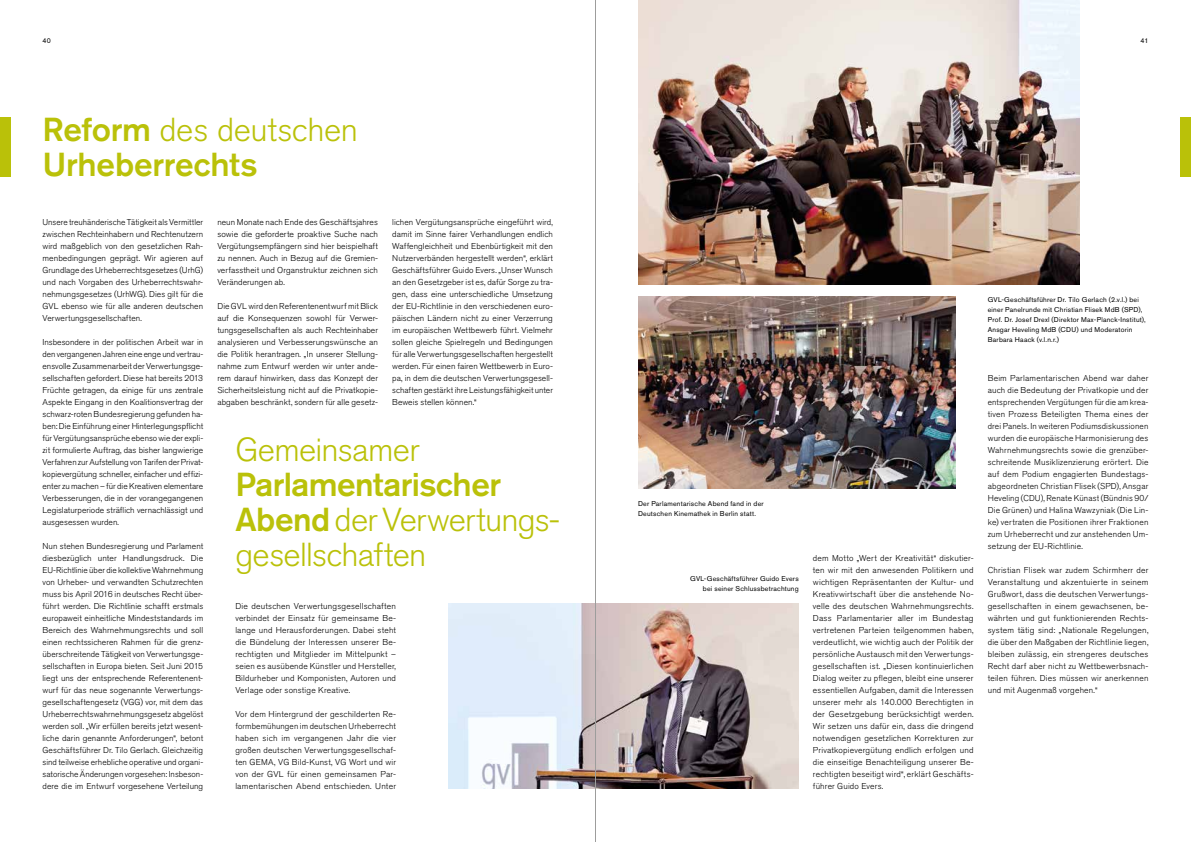
<style>
.page{position:relative;width:1191px;height:842px;background:#fff}
.page>*{position:absolute;margin:0;border:0;box-sizing:border-box;transform-origin:0 0}
.t1{font:300 33px/35px "Akzidenz Grotesk Pro";letter-spacing:-.025em;color:#bac109}
.t2{font:500 33px/35px "Akzidenz Grotesk Pro";letter-spacing:-.005em;color:#bac109}
.t3{font:300 8.5px/12px "Akzidenz Grotesk Pro";letter-spacing:.01em;color:#000;text-align:justify}
.t4{font:7px/10px "Akzidenz Grotesk Pro";letter-spacing:.03em;color:#000}
.s1{font-weight:300}
.s2{font-weight:500}
</style>
<div class="page">
<img style="left:638px;top:0;width:441px;height:285px">
<img style="left:448px;top:604px;width:350px;height:185px">
<img style="left:638px;top:297px;width:317px;height:192px">
<div style="left:0;top:117px;width:11px;height:60px;background:#bac109"></div>
<div style="left:1179px;top:117px;width:12px;height:60px;background:#bac109"></div>
<hr style="left:595px;top:0;width:1px;height:842px;background:#9d9d9c">
<p class="t4" style="left:43px;top:35px;width:10px">40</p>
<p class="t4" style="left:1140px;top:35px;width:9px">41</p>
<h1 class="t2" style="left:43px;top:112px;width:317px">Reform <span class="s1">des deutschen<br></span>Urheberrechts</h1>
<p class="t3" style="left:43px;top:216px;width:162px">Unsere treuhänderische Tätigkeit als Vermittler zwischen Rechteinhabern und Rechtenutzern wird maßgeblich von den gesetzlichen Rah&shy;menbedingungen geprägt. Wir agieren auf Grundlage des Urheberrechtsgesetzes (UrhG) und nach Vorgaben des Urheberrechtswahr&shy;nehmungsgesetzes (UrhWG). Dies gilt für die GVL ebenso wie für alle anderen deutschen Verwertungsgesellschaften.</p>
<p class="t3" style="left:43px;top:336px;width:162px">Insbesondere in der politischen Arbeit war in den vergangenen Jahren eine enge und vertrau&shy;ensvolle Zusammenarbeit der Verwertungsge&shy;sellschaften gefordert. Diese hat bereits 2013<br>Früchte getragen, da einige für uns zentrale Aspekte Eingang in den Koalitionsvertrag der schwarz-roten Bundesregierung gefunden ha&shy;ben: Die Einführung einer Hinterlegungspflicht für Vergütungsansprüche ebenso wie der expli&shy;zit formulierte Auftrag, das bisher langwierige Verfahren zur Aufstellung von Tarifen der Privat&shy;kopievergütung schneller, einfacher und effizi&shy;enter zu machen – für die Kreativen elementare Verbesserungen, die in der vorangegangenen Legislaturperiode sträflich vernachlässigt und ausgesessen wurden.</p>
<p class="t3" style="left:43px;top:540px;width:162px">Nun stehen Bundesregierung und Parlament diesbezüglich unter Handlungsdruck. Die EU-Richtlinie über die kollektive Wahrnehmung von Urheber- und verwandten Schutzrechten muss bis April 2016 in deutsches Recht über&shy;führt werden. Die Richtlinie schafft erstmals europaweit einheitliche Mindeststandards im Bereich des Wahrnehmungsrechts und soll einen rechtssicheren Rahmen für die grenz&shy;überschreitende Tätigkeit von Verwertungsge&shy;sellschaften in Europa bieten. Seit Juni 2015 liegt uns der entsprechende Referentenent&shy;wurf für das neue sogenannte Verwertungs&shy;gesellschaftengesetz (VGG) vor, mit dem das Urheberrechtswahrnehmungsgesetz abgelöst werden soll. „Wir erfüllen bereits jetzt wesent&shy;liche darin genannte Anforderungen“, betont Geschäftsführer Dr. Tilo Gerlach. Gleichzeitig sind teilweise erhebliche operative und organi&shy;satorische Änderungen vorgesehen: Insbeson&shy;dere die im Entwurf vorgesehene Verteilung</p>
<p class="t3" style="left:217px;top:216px;width:162px">neun Monate nach Ende des Geschäftsjahres sowie die geforderte proaktive Suche nach Vergütungsempfängern sind hier beispielhaft zu nennen. Auch in Bezug auf die Gremien&shy;verfasstheit und Organstruktur zeichnen sich Veränderungen ab.</p>
<p class="t3" style="left:217px;top:300px;width:162px">Die GVL wird den Referentenentwurf mit Blick auf die Konsequenzen sowohl für Verwer&shy;tungsgesellschaften als auch Rechteinhaber analysieren und Verbesserungswünsche an die Politik herantragen. „In unserer Stellung&shy;nahme zum Entwurf werden wir unter ande&shy;rem darauf hinwirken, dass das Konzept der Sicherheitsleistung nicht auf die Privatkopie&shy;abgaben beschränkt, sondern für alle gesetz-</p>
<h1 class="t1" style="left:235px;top:432px;width:186px">Gemeinsamer</h1>
<h1 class="t1" style="left:235px;top:467px;width:326px"><span class="s2">Parlamentarischer<br>Abend</span> derVerwertungs&shy;gesellschaften</h1>
<p class="t3" style="left:392px;top:216px;width:162px">lichen Vergütungsansprüche eingeführt wird, damit im Sinne fairer Verhandlungen endlich Waffengleichheit und Ebenbürtigkeit mit den Nutzerverbänden hergestellt werden“, erklärt Geschäftsführer Guido Evers. „Unser Wunsch an den Gesetzgeber ist es, dafür Sorge zu tra&shy;gen, dass eine unterschiedliche Umsetzung der EU-Richtlinie in den verschiedenen euro&shy;päischen Ländern nicht zu einer Verzerrung im europäischen Wettbewerb führt. Vielmehr sollen gleiche Spielregeln und Bedingungen für alle Verwertungsgesellschaften hergestellt werden. Für einen fairen Wettbewerb in Euro&shy;pa, in dem die deutschen Verwertungsgesell&shy;schaften gestärkt ihre Leistungsfähigkeit unter Beweis stellen können.“</p>
<p class="t3" style="left:235px;top:600px;width:162px">Die deutschen Verwertungsgesellschaften verbindet der Einsatz für gemeinsame Be&shy;lange und Herausforderungen. Dabei steht die Bündelung der Interessen unserer Be&shy;rechtigten und Mitglieder im Mittelpunkt – seien es ausübende Künstler und Hersteller, Bildurheber und Komponisten, Autoren und Verlage oder sonstige Kreative.</p>
<p class="t3" style="left:235px;top:708px;width:162px">Vor dem Hintergrund der geschilderten Re&shy;formbemühungen im deutschen Urheberrecht haben sich im vergangenen Jahr die vier großen deutschen Verwertungsgesellschaf&shy;ten GEMA, VG Bild-Kunst, VG Wort und wir von der GVL für einen gemeinsamen Par&shy;lamentarischen Abend entschieden. Unter</p>
<p class="t4" style="left:638px;top:498px;width:127px">Der Parlamentarische Abend fand in der<br>Deutschen Kinemathek in Berlin statt.</p>
<p class="t4" style="left:690px;top:573px;width:110px;text-align:right">GVL-Geschäftsführer Guido Evers bei seiner Schlussbetrachtung</p>
<p class="t3" style="left:813px;top:552px;width:162px">dem Motto „Wert der Kreativität“ diskutier&shy;ten wir mit den anwesenden Politikern und wichtigen Repräsentanten der Kultur- und Kreativwirtschaft über die anstehende No&shy;velle des deutschen Wahrnehmungsrechts.<br>Dass Parlamentarier aller im Bundestag vertretenen Parteien teilgenommen haben, verdeutlicht, wie wichtig auch der Politik der persönliche Austausch mit den Verwertungs&shy;gesellschaften ist. „Diesen kontinuierlichen Dialog weiter zu pflegen, bleibt eine unserer essentiellen Aufgaben, damit die Interessen unserer mehr als 140.000 Berechtigten in der Gesetzgebung berücksichtigt werden.<br>Wir setzen uns dafür ein, dass die dringend notwendigen gesetzlichen Korrekturen zur Privatkopievergütung endlich erfolgen und die einseitige Benachteiligung unserer Be&shy;rechtigten beseitigt wird“, erklärt Geschäfts&shy;führer Guido Evers.</p>
<p class="t4" style="left:987px;top:294px;width:160px">GVL-Geschäftsführer Dr. Tilo Gerlach (2.v.l.) bei einer Panelrunde mit Christian Flisek MdB (SPD), Prof. Dr. Josef Drexl (Direktor Max-Planck-Institut), Ansgar Heveling MdB (CDU) und Moderatorin Barbara Haack (v.l.n.r.)</p>
<p class="t3" style="left:987px;top:372px;width:162px">Beim Parlamentarischen Abend war daher auch die Bedeutung der Privatkopie und der entsprechenden Vergütungen für die am krea&shy;tiven Prozess Beteiligten Thema eines der drei Panels. In weiteren Podiumsdiskussionen wurden die europäische Harmonisierung des Wahrnehmungsrechts sowie die grenzüber&shy;schreitende Musiklizenzierung erörtert. Die auf dem Podium engagierten Bundestags&shy;abgeordneten Christian Flisek (SPD), Ansgar Heveling (CDU), Renate Künast (Bündnis 90/ Die Grünen) und Halina Wawzyniak (Die Lin&shy;ke) vertraten die Positionen ihrer Fraktionen zum Urheberrecht und zur anstehenden Um&shy;setzung der EU-Richtlinie.</p>
<p class="t3" style="left:987px;top:564px;width:162px">Christian Flisek war zudem Schirmherr der Veranstaltung und akzentuierte in seinem Grußwort, dass die deutschen Verwertungs&shy;gesellschaften in einem gewachsenen, be&shy;währten und gut funktionierenden Rechts&shy;system tätig sind: „Nationale Regelungen, die über den Maßgaben der Richtlinie liegen, bleiben zulässig, ein strengeres deutsches Recht darf aber nicht zu Wettbewerbsnach&shy;teilen führen. Dies müssen wir anerkennen und mit Augenmaß vorgehen.“</p>
</div>
